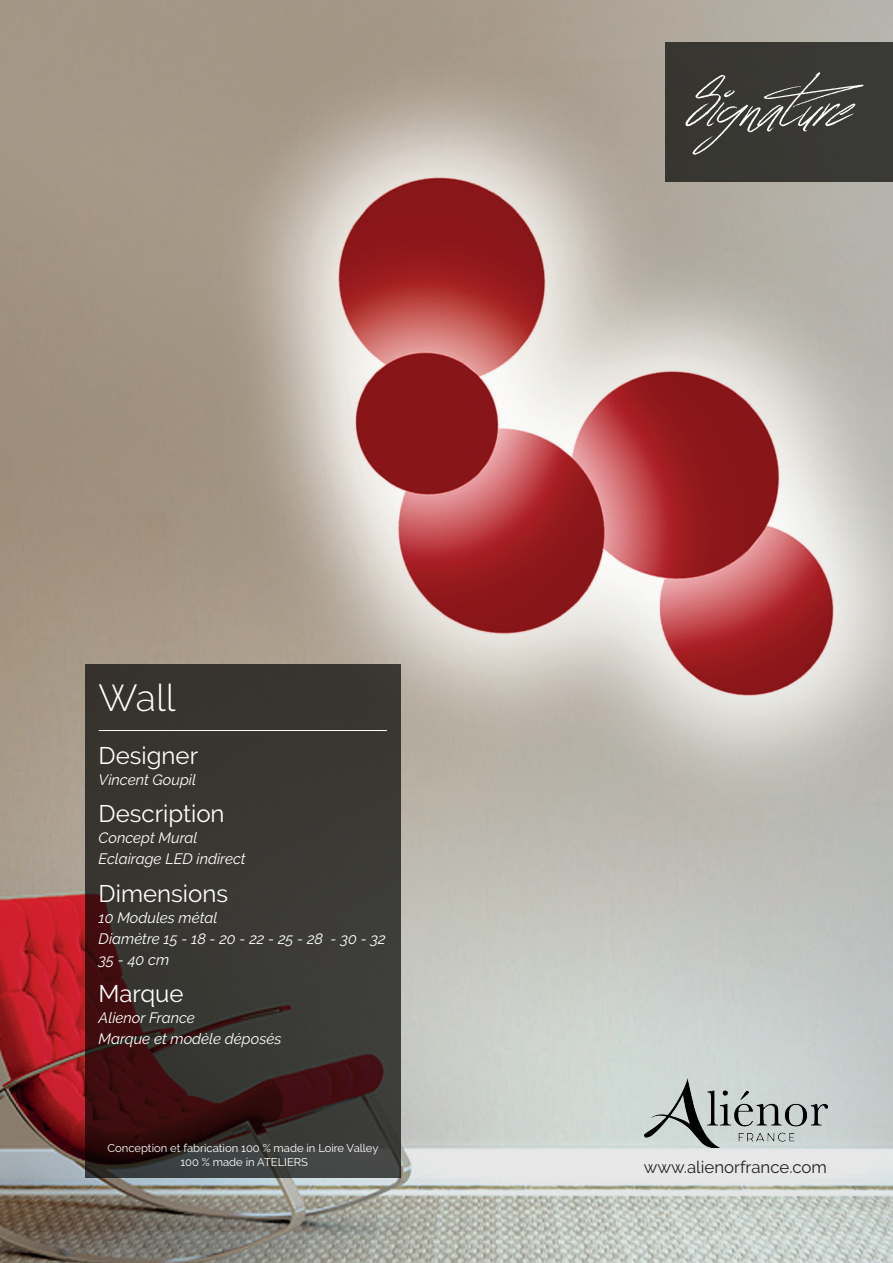
<style>
.page{position:relative;width:893px;height:1263px;background:#fff}
.page>*{position:absolute;margin:0;border:0;box-sizing:border-box;transform-origin:0 0}
.t1{font:300 37.5px "Raleway";color:#fff}
.t2{font:24px "Raleway";color:#fff}
.t3{font:16.8px "Raleway";color:#231f20}
.t4{font:italic 15px/21px "Raleway";color:#fff}
.t5{font:11.25px/13.5px "Raleway";color:#fff;text-align:center}
</style>
<div class="page">
<img style="left:0;top:0;width:893px;height:1263px">
<svg style="left:85px;top:664px;width:316px;height:514px;background:#39312d"></svg>
<hr style="left:99px;top:730px;width:288px;height:1px;background:#fff">
<img style="left:645px;top:1079px;width:182px;height:69px">
<div style="left:665px;top:43px;width:228px;height:139px;background:#393834"></div>
<svg style="left:685px;top:72px;width:178px;height:83px"></svg>
<h1 class="t1" style="left:99px;top:676px;width:78px">Wall</h1>
<h2 class="t2" style="left:99px;top:741px;width:101px">Designer</h2>
<p class="t4" style="left:99px;top:769px;width:99px">Vincent Goupil</p>
<h2 class="t2" style="left:99px;top:800px;width:127px">Description</h2>
<p class="t4" style="left:99px;top:827px;width:149px">Concept Mural<br>Eclairage LED indirect</p>
<h2 class="t2" style="left:99px;top:879px;width:131px">Dimensions</h2>
<p class="t4" style="left:99px;top:907px;width:288px">10 Modules métal<br>Diamètre 15 - 18 - 20 - 22 - 25 - 28 - 30 - 32<br>35 - 40 cm</p>
<h2 class="t2" style="left:99px;top:980px;width:86px">Marque</h2>
<p class="t4" style="left:99px;top:1007px;width:184px">Alienor France<br>Marque et modèle déposés</p>
<p class="t5" style="left:107px;top:1142px;width:273px">Conception et fabrication 100 % made in Loire Valley<br>100 % made in ATELIERS</p>
<p class="t3" style="left:644px;top:1157px;width:185px">www.alienorfrance.com</p>
</div>
